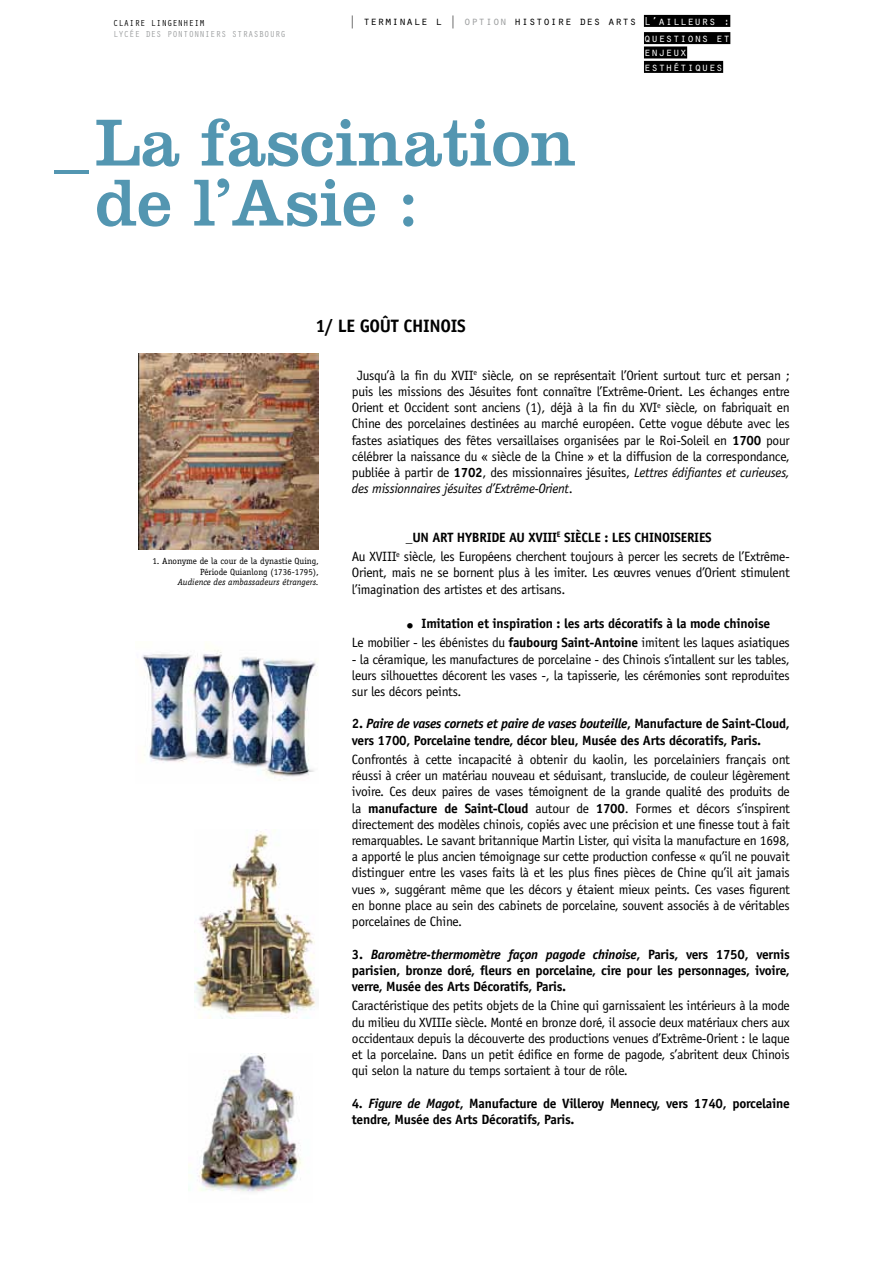
<style>
.page{position:relative;width:893px;height:1263px;background:#fff}
.page>*{position:absolute;margin:0;border:0;box-sizing:border-box;transform-origin:0 0}
.t1{font:69px/60px "Clarendon LT Std";color:#5396b1}
.t2{font:700 18px "Officina Sans Std";letter-spacing:-.02em;color:#000}
.t3{font:13.5px/16.2px "Officina Sans Std";letter-spacing:-.02em;color:#000;text-align:justify}
.t4{font:700 13.5px/16.2px "Officina Sans Std";letter-spacing:-.02em;color:#000}
.t5{font:12px/17.2px "Orator Std";color:#000;text-align:right}
.t6{font:12px/14.4px "Orator Std";color:#fff}
.t7{font:9px/10.5px "Officina Serif Std";color:#000;text-align:right}
.t8{font:italic 9px "Officina Serif Std";color:#000}
.t9{font:9px "Orator Std";color:#9c9e9f}
.t10{font:9px "Orator Std";color:#000}
.s1{color:#9c9e9f}
.s2{color:#fff}
.s3{font-weight:700}
.s4{font-style:italic}
.s5{font-size:28.5px}
.s6{font-weight:400}
</style>
<div class="page">
<div style="left:644px;top:15px;width:86px;height:12px;background:#000"></div>
<div style="left:644px;top:32px;width:86px;height:12px;background:#000"></div>
<div style="left:644px;top:46px;width:43px;height:12px;background:#000"></div>
<div style="left:644px;top:61px;width:79px;height:12px;background:#000"></div>
<img style="left:142px;top:650px;width:176px;height:131px">
<img style="left:139px;top:354px;width:180px;height:195px">
<img style="left:195px;top:830px;width:121px;height:188px">
<img style="left:188px;top:1053px;width:114px;height:139px">
<p class="t10" style="left:113px;top:17px;width:93px">CLAIRE LINGENHEIM</p>
<p class="t9" style="left:113px;top:28px;width:174px">LYCÉE DES PONTONNIERS STRASBOURG</p>
<p class="t5" style="left:349px;top:11px;width:383px">| terminale l | <span class="s1">option</span> histoire des arts <span class="s2">L’ailleurs : questions et</span></p>
<p class="t6" style="left:644px;top:44px;width:81px">enjeux esthétiques</p>
<h1 class="t1" style="left:95px;top:112px;width:483px;text-indent:-41px">_La fascination de l’Asie :</h1>
<h2 class="t2" style="left:315px;top:314px;width:152px">1/ LE GOÛT CHINOIS</h2>
<p class="t7" style="left:152px;top:556px;width:168px">1. Anonyme de la cour de la dynastie Quing,<br>Période Quianlong (1736-1795),</p>
<p class="t8" style="left:178px;top:577px;width:142px">Audience des ambassadeurs étrangers.</p>
<p class="t3" style="left:352px;top:367px;width:440px;text-indent:5px">Jusqu’à la fin du XVII<sup>e</sup> siècle, on se représentait l’Orient surtout turc et persan ; puis les missions des Jésuites font connaître l’Extrême-Orient. Les échanges entre Orient et Occident sont anciens (1), déjà à la fin du XVI<sup>e</sup> siècle, on fabriquait en Chine des porcelaines destinées au marché européen. Cette vogue débute avec les fastes asiatiques des fêtes versaillaises organisées par le Roi-Soleil en <span class="s3">1700</span> pour célébrer la naissance du « siècle de la Chine » et la diffusion de la correspondance, publiée à partir de <span class="s3">1702</span>, des missionnaires jésuites, <span class="s4">Lettres édifiantes et curieuses, des missionnaires jésuites d’Extrême-Orient</span>.</p>
<p class="t3" style="left:352px;top:527px;width:439px;line-height:19.5px;text-indent:54px"><span class="s3">_UN ART HYBRIDE AU XVIII</span><sup>E</sup> <span class="s3">SIÈCLE : LES CHINOISERIES<br></span>Au XVIII<sup>e</sup> siècle, les Européens cherchent toujours à percer les secrets de l’Extrême-</p>
<p class="t3" style="left:352px;top:565px;width:439px">Orient, mais ne se bornent plus à les imiter. Les œuvres venues d’Orient stimulent l’imagination des artistes et des artisans.</p>
<p class="t4" style="left:352px;top:613px;width:439px;line-height:19.5px;text-indent:54px"><span class="s5">.</span> Imitation et inspiration : les arts décoratifs à la mode chinoise<br><span class="s6">Le mobilier - les ébénistes du</span> faubourg Saint-Antoine <span class="s6">imitent les laques asiatiques</span></p>
<p class="t3" style="left:352px;top:651px;width:440px">- la céramique, les manufactures de porcelaine - des Chinois s’intallent sur les tables, leurs silhouettes décorent les vases -, la tapisserie, les cérémonies sont reproduites sur les décors peints.</p>
<p class="t4" style="left:352px;top:715px;width:439px">2. <span class="s4">Paire de vases cornets et paire de vases bouteille</span>, Manufacture de Saint-Cloud, vers 1700, Porcelaine tendre, décor bleu, Musée des Arts décoratifs, Paris.</p>
<p class="t3" style="left:352px;top:751px;width:440px">Confrontés à cette incapacité à obtenir du kaolin, les porcelainiers français ont réussi à créer un matériau nouveau et séduisant, translucide, de couleur légèrement ivoire. Ces deux paires de vases témoignent de la grande qualité des produits de la <span class="s3">manufacture de Saint-Cloud</span> autour de <span class="s3">1700</span>. Formes et décors s’inspirent directement des modèles chinois, copiés avec une précision et une finesse tout à fait remarquables. Le savant britannique Martin Lister, qui visita la manufacture en 1698, a apporté le plus ancien témoignage sur cette production confesse « qu’il ne pouvait distinguer entre les vases faits là et les plus fines pièces de Chine qu’il ait jamais vues », suggérant même que les décors y étaient mieux peints. Ces vases figurent en bonne place au sein des cabinets de porcelaine, souvent associés à de véritables porcelaines de Chine.</p>
<p class="t4" style="left:352px;top:946px;width:439px;text-align:justify">3. <span class="s4">Baromètre-thermomètre façon pagode chinoise</span>, Paris, vers 1750, vernis parisien, bronze doré, fleurs en porcelaine, cire pour les personnages, ivoire, verre, Musée des Arts Décoratifs, Paris.</p>
<p class="t3" style="left:352px;top:998px;width:439px">Caractéristique des petits objets de la Chine qui garnissaient les intérieurs à la mode du milieu du XVIIIe siècle. Monté en bronze doré, il associe deux matériaux chers aux occidentaux depuis la découverte des productions venues d’Extrême-Orient : le laque et la porcelaine. Dans un petit édifice en forme de pagode, s’abritent deux Chinois qui selon la nature du temps sortaient à tour de rôle.</p>
<p class="t4" style="left:352px;top:1095px;width:440px">4<span class="s4">. Figure de Magot</span>, Manufacture de Villeroy Mennecy, vers 1740, porcelaine tendre, Musée des Arts Décoratifs, Paris.</p>
</div>
